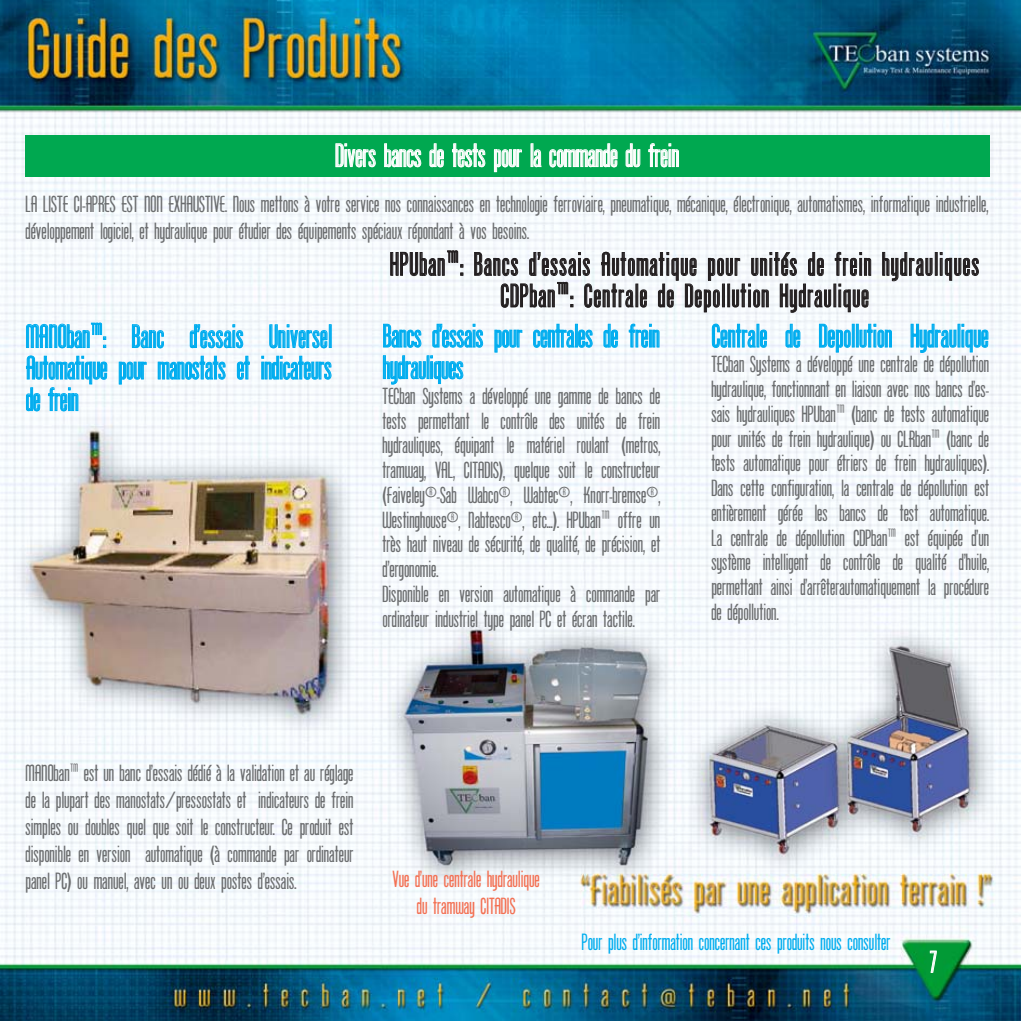
<style>
.page{position:relative;width:1021px;height:1021px;background:#fff}
.page>*{position:absolute;margin:0;border:0;box-sizing:border-box;transform-origin:0 0}
.t1{font:31.5px/31.5px "Protege";color:#00adef;text-align:justify}
.t2{font:31.5px/31.5px "Protege";letter-spacing:.045em;color:#231f20;text-align:center}
.t3{font:31.5px "Protege";color:#fff}
.t4{font:29.25px "Protege";color:#fff}
.t5{font:22.5px/24.8px "Protege";color:#6c6e70}
.t6{font:22.5px "Protege";color:#00adef}
.t7{font:22.5px/27px "Protege";color:#f37154;text-align:center}
</style>
<div class="page">
<img style="left:0;top:0;width:1020px;height:1020px">
<div style="left:26px;top:135px;width:963px;height:42px;background:#00a850"></div>
<h1 class="t3" style="left:335px;top:144px;width:345px">Divers bancs de tests pour la commande du frein</h1>
<p class="t5" style="left:26px;top:192px;width:964px;line-height:27px">LA LISTE CI-APRES EST NON EXHAUSTIVE. Nous mettons à votre service nos connaissances en technologie ferroviaire, pneumatique, mécanique, électronique, automatismes, informatique industrielle, développement logiciel, et hydraulique pour étudier des équipements spéciaux répondant à vos besoins.</p>
<h1 class="t2" style="left:390px;top:251px;width:590px">HPUban™: Bancs d’essais Automatique pour unités de frein hydrauliques<br>CDPban™: Centrale de Depollution Hydraulique</h1>
<h1 class="t1" style="left:26px;top:323px;width:307px">MANOban™: Banc d’essais Universel Automatique pour manostats et indicateurs de frein</h1>
<h1 class="t1" style="left:383px;top:322px;width:278px">Bancs d’essais pour centrales de frein hydrauliques</h1>
<p class="t5" style="left:382px;top:385px;width:279px">TECban Systems a développé une gamme de bancs de tests permettant le contrôle des unités de frein hydrauliques, équipant le matériel roulant (metros, tramway, VAL, CITADIS), quelque soit le constructeur (Faiveley®-Sab Wabco®, Wabtec®, Knorr-bremse®, Westinghouse®, Nabtesco®, etc...). HPUban™ offre un très haut niveau de sécurité, de qualité, de précision, et d’ergonomie.<br>Disponible en version automatique à commande par ordinateur industriel type panel PC et écran tactile.</p>
<h1 class="t1" style="left:711px;top:322px;width:278px">Centrale de Depollution Hydraulique</h1>
<p class="t5" style="left:711px;top:353px;width:279px;text-align:justify">TECban Systems a développé une centrale de dépollution hydraulique, fonctionnant en liaison avec nos bancs d’es&shy;sais hydrauliques HPUban™ (banc de tests automatique pour unités de frein hydraulique) ou CLRban™ (banc de tests automatique pour étriers de frein hydrauliques).<br>Dans cette configuration, la centrale de dépollution est entièrement gérée les bancs de test automatique.<br>La centrale de dépollution CDPban™ est équipée d’un système intelligent de contrôle de qualité d’huile, permettant ainsi d’arrêterautomatiquement la procédure de dépollution.</p>
<p class="t5" style="left:26px;top:761px;width:329px;line-height:27px;text-align:justify">MANOban™ est un banc d’essais dédié à la validation et au réglage de la plupart des manostats/pressostats et indicateurs de frein simples ou doubles quel que soit le constructeur. Ce produit est disponible en version automatique (à commande par ordinateur panel PC) ou manuel, avec un ou deux postes d’essais.</p>
<p class="t7" style="left:392px;top:867px;width:149px">Vue d’une centrale hydraulique du tramway CITADIS</p>
<p class="t6" style="left:582px;top:933px;width:310px">Pour plus d’information concernant ces produits nous consulter</p>
<h2 class="t4" style="left:929px;top:951px;width:10px">7</h2>
</div>
